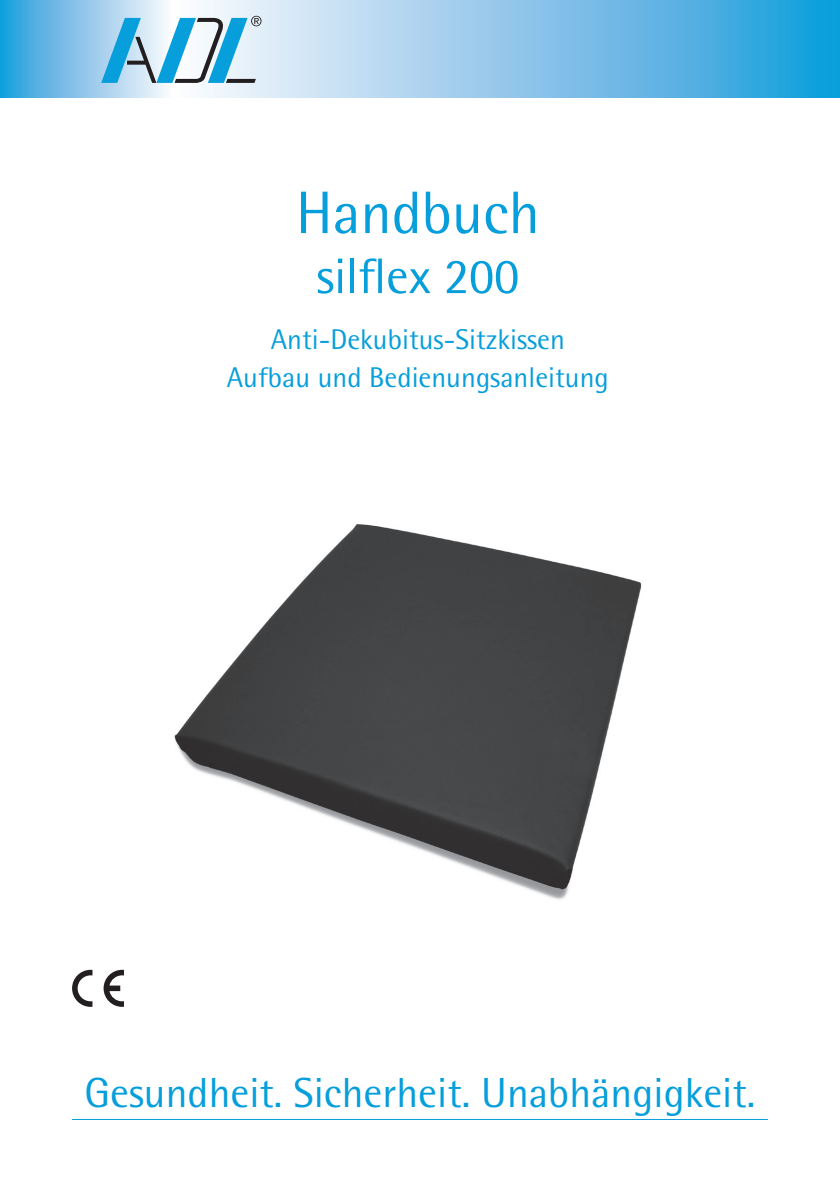
<style>
.page{position:relative;width:840px;height:1191px;background:#fff}
.page>*{position:absolute;margin:0;border:0;box-sizing:border-box;transform-origin:0 0}
.t1{font:60px "Rotis Semi Sans";color:#069edb}
.t2{font:50px "Rotis Semi Sans";color:#069edb}
.t3{font:42px "Rotis Semi Sans";color:#069edb}
.t4{font:28.6px/38px "Rotis Semi Sans";color:#069edb;text-align:center}
</style>
<div class="page">
<hr style="left:72px;top:1119px;width:695px;height:1px;background:#069edb">
<svg style="left:72px;top:969px;width:20px;height:37px"></svg>
<svg style="left:103px;top:969px;width:21px;height:37px"></svg>
<img style="left:174px;top:524px;width:468px;height:376px">
<svg style="left:261px;top:0;width:578px;height:97px;background:#80c2e9"></svg>
<svg style="left:0;top:0;width:261px;height:98px"></svg>
<h1 class="t1" style="left:296px;top:177px;width:245px">Handbuch</h1>
<h2 class="t2" style="left:316px;top:247px;width:204px">silflex 200</h2>
<p class="t4" style="left:227px;top:320px;width:383px">Anti-Dekubitus-Sitzkissen<br>Aufbau und Bedienungsanleitung</p>
<h3 class="t3" style="left:84px;top:1068px;width:672px">Gesundheit. Sicherheit. Unabhängigkeit.</h3>
</div>
